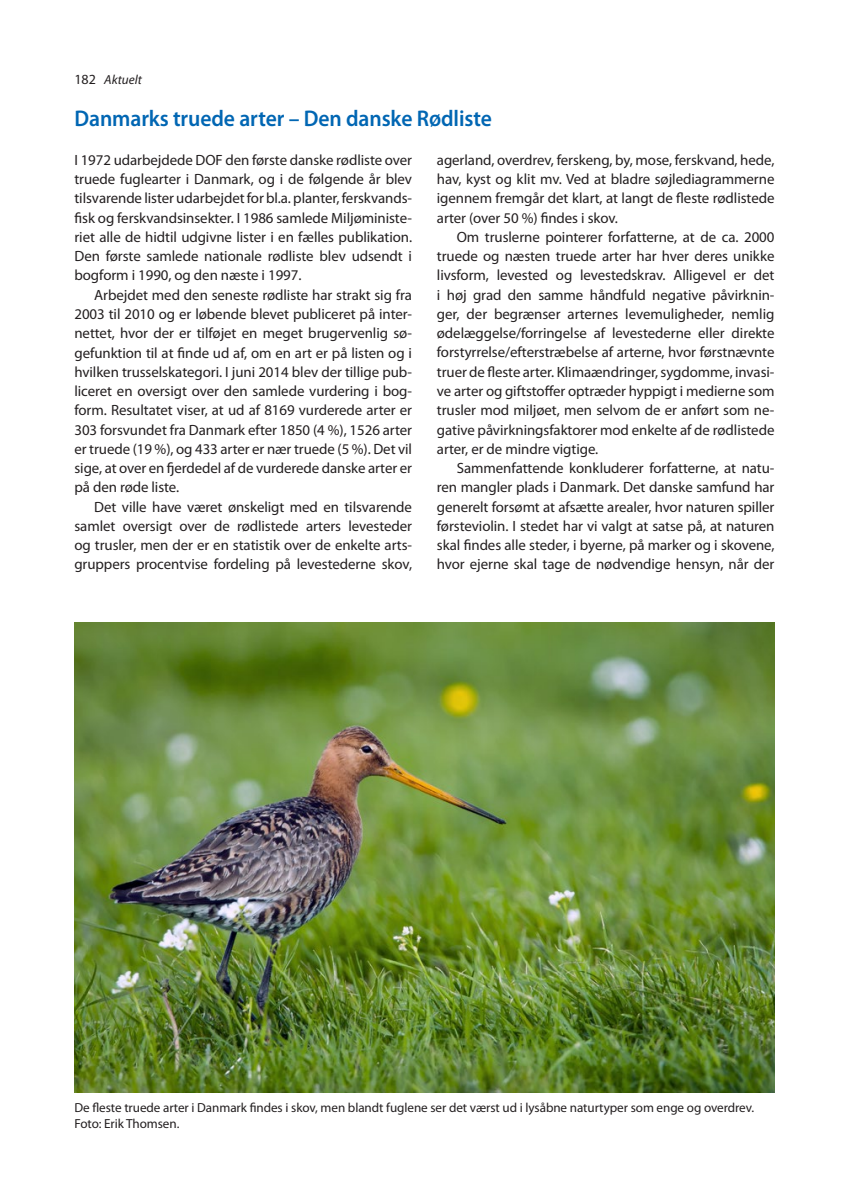
<style>
.page{position:relative;width:844px;height:1191px;background:#fff}
.page>*{position:absolute;margin:0;border:0;box-sizing:border-box;transform-origin:0 0}
.t1{font:600 22.75px "Myriad Pro";letter-spacing:-.005em;color:#0166b3;scale:.95 1}
.t2{font:14.88px/19.2px "Myriad Pro";letter-spacing:-.005em;color:#231f20;text-align:justify}
.t3{font:13.12px/15.8px "Myriad Pro";letter-spacing:-.005em;color:#231f20}
.t4{font:italic 13.12px "Myriad Pro";color:#231f20}
.s1{font-style:normal;font-size:14px}
</style>
<div class="page">
<img style="left:74px;top:623px;width:700px;height:470px">
<p class="t4" style="left:74px;top:72px;width:69px"><span class="s1">182</span> Aktuelt</p>
<h1 class="t1" style="left:74px;top:104px;width:441px">Danmarks truede arter – Den danske Rødliste</h1>
<p class="t2" style="left:74px;top:150px;width:339px">I 1972 udarbejdede DOF den første danske rødliste over truede fuglearter i Danmark, og i de følgende år blev tilsvarende lister udarbejdet for bl.a. planter, ferskvands&shy;fisk og ferskvandsinsekter. I 1986 samlede Miljøministe&shy;riet alle de hidtil udgivne lister i en fælles publikation.<br>Den første samlede nationale rødliste blev udsendt i bogform i 1990, og den næste i 1997.</p>
<p class="t2" style="left:74px;top:285px;width:339px;text-indent:20px">Arbejdet med den seneste rødliste har strakt sig fra 2003 til 2010 og er løbende blevet publiceret på inter&shy;nettet, hvor der er tilføjet en meget brugervenlig sø&shy;gefunktion til at finde ud af, om en art er på listen og i hvilken trusselskategori. I juni 2014 blev der tillige pub&shy;liceret en oversigt over den samlede vurdering i bog&shy;form. Resultatet viser, at ud af 8169 vurderede arter er 303 forsvundet fra Danmark efter 1850 (4 %), 1526 arter er truede (19 %), og 433 arter er nær truede (5 %). Det vil sige, at over en fjerdedel af de vurderede danske arter er på den røde liste.</p>
<p class="t2" style="left:74px;top:497px;width:339px;text-indent:20px">Det ville have været ønskeligt med en tilsvarende samlet oversigt over de rødlistede arters levesteder og trusler, men der er en statistik over de enkelte arts&shy;gruppers procentvise fordeling på levestederne skov,</p>
<p class="t2" style="left:437px;top:150px;width:339px">agerland, overdrev, ferskeng, by, mose, ferskvand, hede, hav, kyst og klit mv. Ved at bladre søjlediagrammerne igennem fremgår det klart, at langt de fleste rødlistede arter (over 50 %) findes i skov.</p>
<p class="t2" style="left:437px;top:227px;width:339px;text-indent:20px">Om truslerne pointerer forfatterne, at de ca. 2000 truede og næsten truede arter har hver deres unikke livsform, levested og levestedskrav. Alligevel er det i høj grad den samme håndfuld negative påvirknin&shy;ger, der begrænser arternes levemuligheder, nemlig ødelæggelse/forringelse af levestederne eller direkte forstyrrelse/efterstræbelse af arterne, hvor førstnævnte truer de fleste arter. Klimaændringer, sygdomme, invasi&shy;ve arter og giftstoffer optræder hyppigt i medierne som trusler mod miljøet, men selvom de er anført som ne&shy;gative påvirkningsfaktorer mod enkelte af de rødlistede arter, er de mindre vigtige.</p>
<p class="t2" style="left:437px;top:458px;width:339px;text-indent:20px">Sammenfattende konkluderer forfatterne, at natu&shy;ren mangler plads i Danmark. Det danske samfund har generelt forsømt at afsætte arealer, hvor naturen spiller førsteviolin. I stedet har vi valgt at satse på, at naturen skal findes alle steder, i byerne, på marker og i skovene, hvor ejerne skal tage de nødvendige hensyn, når der</p>
<p class="t3" style="left:74px;top:1099px;width:681px">De fleste truede arter i Danmark findes i skov, men blandt fuglene ser det værst ud i lysåbne naturtyper som enge og overdrev.<br>Foto: Erik Thomsen.</p>
</div>
